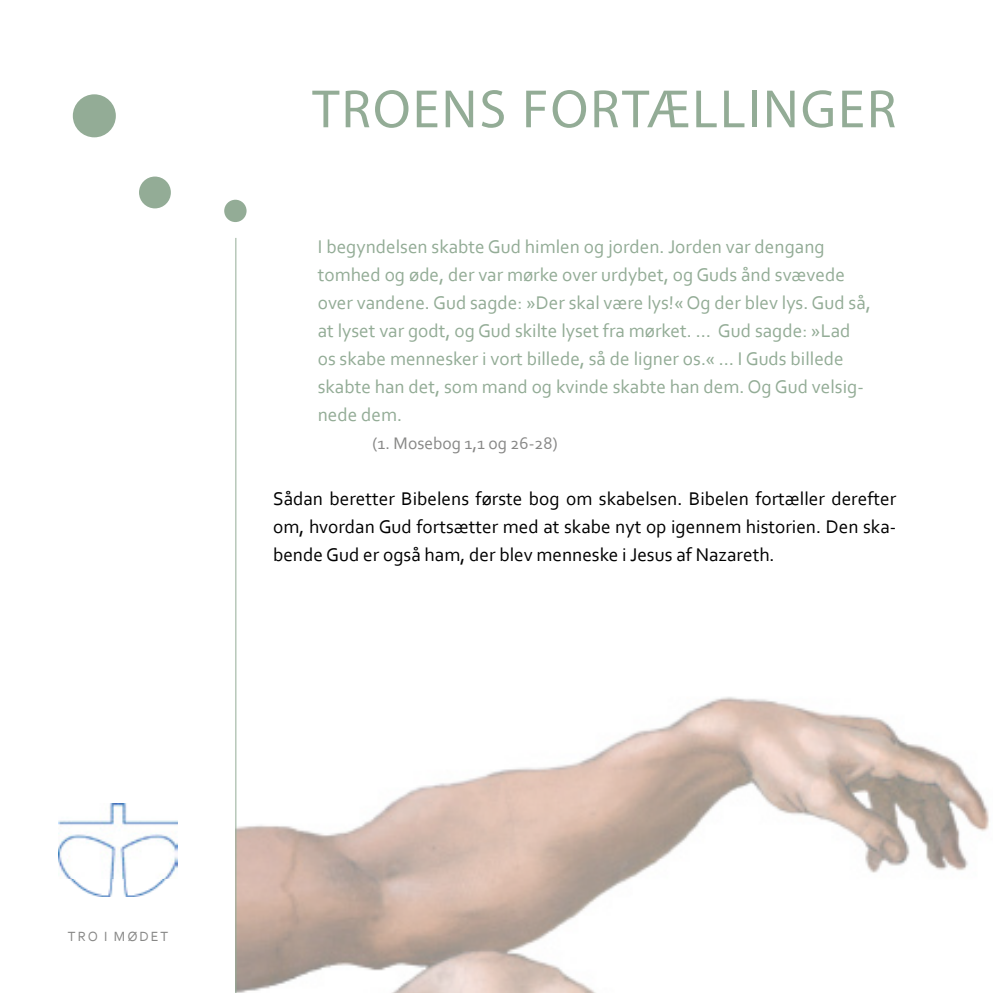
<style>
.page{position:relative;width:993px;height:993px;background:#fff}
.page>*{position:absolute;margin:0;border:0;box-sizing:border-box;transform-origin:0 0}
.t1{font:54.25px "Myriad Pro";letter-spacing:.04em;color:#93ac96}
.t2{font:19.25px/28px "Corbel";color:#93ac96}
.t3{font:19.25px/28px "Corbel";color:#000;text-align:justify}
.t4{font:17.5px "Corbel";color:#878786}
.t5{font:14px "Corbel";letter-spacing:.14em;color:#878786}
</style>
<div class="page">
<img style="left:236px;top:497px;width:753px;height:495px">
<div style="left:73px;top:94px;width:43px;height:43px;background:#93ac96;border-radius:50%"></div>
<div style="left:224px;top:200px;width:22px;height:22px;background:#93ac96;border-radius:50%"></div>
<div style="left:139px;top:176px;width:32px;height:32px;background:#93ac96;border-radius:50%"></div>
<hr style="left:235px;top:238px;width:1px;height:754px;background:#93ac96">
<img style="left:58px;top:803px;width:119px;height:93px">
<h1 class="t1" style="left:312px;top:76px;width:585px">TROENS FORTÆLLINGER</h1>
<p class="t2" style="left:317px;top:232px;width:554px">I begyndelsen skabte Gud himlen og jorden. Jorden var dengang tomhed og øde, der var mørke over urdybet, og Guds ånd svævede over vandene. Gud sagde: »Der skal være lys!« Og der blev lys. Gud så, at lyset var godt, og Gud skilte lyset fra mørket. … Gud sagde: »Lad os skabe mennesker i vort billede, så de ligner os.« … I Guds billede skabte han det, som mand og kvinde skabte han dem. Og Gud velsig&shy;nede dem.</p>
<p class="t4" style="left:372px;top:432px;width:187px">(1. Mosebog 1,1 og 26-28)</p>
<p class="t3" style="left:273px;top:484px;width:624px">Sådan beretter Bibelens første bog om skabelsen. Bibelen fortæller derefter om, hvordan Gud fortsætter med at skabe nyt op igennem historien. Den ska&shy;bende Gud er også ham, der blev menneske i Jesus af Nazareth.</p>
<p class="t5" style="left:68px;top:927px;width:102px">TRO I MØDET</p>
</div>
